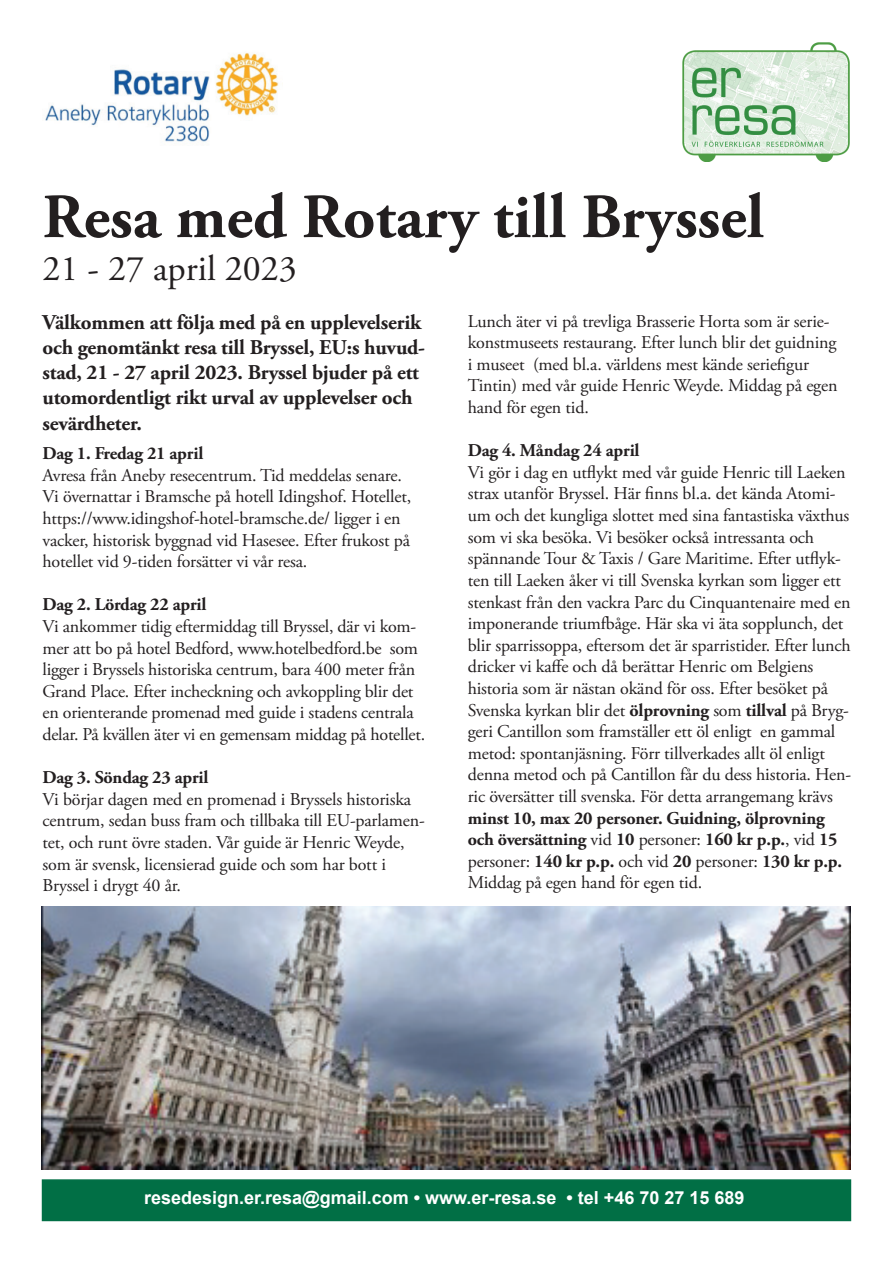
<style>
.page{position:relative;width:893px;height:1263px;background:#fff}
.page>*{position:absolute;margin:0;border:0;box-sizing:border-box;transform-origin:0 0}
.t1{font:700 63px "Adobe Garamond Pro";color:#231f20}
.t2{font:36px "Adobe Garamond Pro";color:#231f20}
.t3{font:700 21px/25.2px "Adobe Garamond Pro";letter-spacing:-.01em;color:#231f20}
.t4{font:18px/21.6px "Adobe Garamond Pro";letter-spacing:-.01em;color:#231f20}
.t5{font:700 18px/21.6px "Adobe Garamond Pro";letter-spacing:-.01em;color:#231f20}
.t6{font:700 18px "Arial";color:#fff}
.s1{font-weight:700}
.s2{font-weight:400}
</style>
<div class="page">
<img style="left:42px;top:907px;width:808px;height:262px">
<img style="left:45px;top:52px;width:234px;height:90px">
<div style="left:42px;top:1179px;width:809px;height:42px;background:#016f45;border:2px solid #016f45"></div>
<img style="left:682px;top:43px;width:168px;height:119px">
<h1 class="t1" style="left:43px;top:180px;width:723px">Resa med Rotary till Bryssel</h1>
<h2 class="t2" style="left:43px;top:247px;width:256px">21 - 27 april 2023</h2>
<p class="t3" style="left:43px;top:310px;width:384px">Välkommen att följa med på en upplevelserik och genomtänkt resa till Bryssel, EU:s huvud&shy;stad, 21 - 27 april 2023. Bryssel bjuder på ett utomordentligt rikt urval av upplevelser och sevärdheter.</p>
<p class="t4" style="left:468px;top:311px;width:371px">Lunch äter vi på trevliga Brasserie Horta som är serie&shy;konstmuseets restaurang. Efter lunch blir det guidning i museet (med bl.a. världens mest kände seriefigur Tintin) med vår guide Henric Weyde. Middag på egen hand för egen tid.</p>
<p class="t5" style="left:468px;top:440px;width:173px">Dag 4. Måndag 24 april</p>
<p class="t4" style="left:468px;top:462px;width:385px">Vi gör i dag en utflykt med vår guide Henric till Laeken strax utanför Bryssel. Här finns bl.a. det kända Atomi&shy;um och det kungliga slottet med sina fantastiska växthus som vi ska besöka. Vi besöker också intressanta och spännande Tour &amp; Taxis / Gare Maritime. Efter utflyk&shy;ten till Laeken åker vi till Svenska kyrkan som ligger ett stenkast från den vackra Parc du Cinquantenaire med en imponerande triumfbåge. Här ska vi äta sopplunch, det blir sparrissoppa, eftersom det är sparristider. Efter lunch dricker vi kaffe och då berättar Henric om Belgiens historia som är nästan okänd för oss. Efter besöket på Svenska kyrkan blir det <span class="s1">ölprovning</span> som <span class="s1">tillval</span> på Bryg&shy;geri Cantillon som framställer ett öl enligt en gammal metod: spontanjäsning. Förr tillverkades allt öl enligt denna metod och på Cantillon får du dess historia. Hen&shy;ric översätter till svenska. För detta arrangemang krävs</p>
<p class="t5" style="left:468px;top:807px;width:376px">minst 10, max 20 personer. Guidning, ölprovning och översättning <span class="s2">vid</span> 10 <span class="s2">personer:</span> 160 kr p.p.<span class="s2">, vid</span> 15 <span class="s2">personer:</span> 140 kr p.p. <span class="s2">och vid</span> 20 <span class="s2">personer:</span> 130 kr p.p.<br><span class="s2">Middag på egen hand för egen tid.</span></p>
<p class="t5" style="left:43px;top:443px;width:162px">Dag 1. Fredag 21 april</p>
<p class="t4" style="left:43px;top:465px;width:370px">Avresa från Aneby resecentrum. Tid meddelas senare.<br>Vi övernattar i Bramsche på hotell Idingshof. Hotellet, https://www.idingshof-hotel-bramsche.de/ ligger i en vacker, historisk byggnad vid Hasesee. Efter frukost på hotellet vid 9-tiden forsätter vi vår resa.</p>
<p class="t5" style="left:43px;top:594px;width:165px">Dag 2. Lördag 22 april</p>
<p class="t4" style="left:43px;top:616px;width:384px">Vi ankommer tidig eftermiddag till Bryssel, där vi kom&shy;mer att bo på hotel Bedford, www.hotelbedford.be som ligger i Bryssels historiska centrum, bara 400 meter från Grand Place. Efter incheckning och avkoppling blir det en orienterande promenad med guide i stadens centrala delar. På kvällen äter vi en gemensam middag på hotellet.</p>
<p class="t5" style="left:43px;top:767px;width:168px">Dag 3. Söndag 23 april</p>
<p class="t4" style="left:43px;top:789px;width:384px">Vi börjar dagen med en promenad i Bryssels historiska centrum, sedan buss fram och tillbaka till EU-parlamen&shy;tet, och runt övre staden. Vår guide är Henric Weyde, som är svensk, licensierad guide och som har bott i Bryssel i drygt 40 år.</p>
<p class="t6" style="left:144px;top:1185px;width:602px">resedesign.er.resa@gmail.com • www.er-resa.se • tel +46 70 27 15 689</p>
</div>
